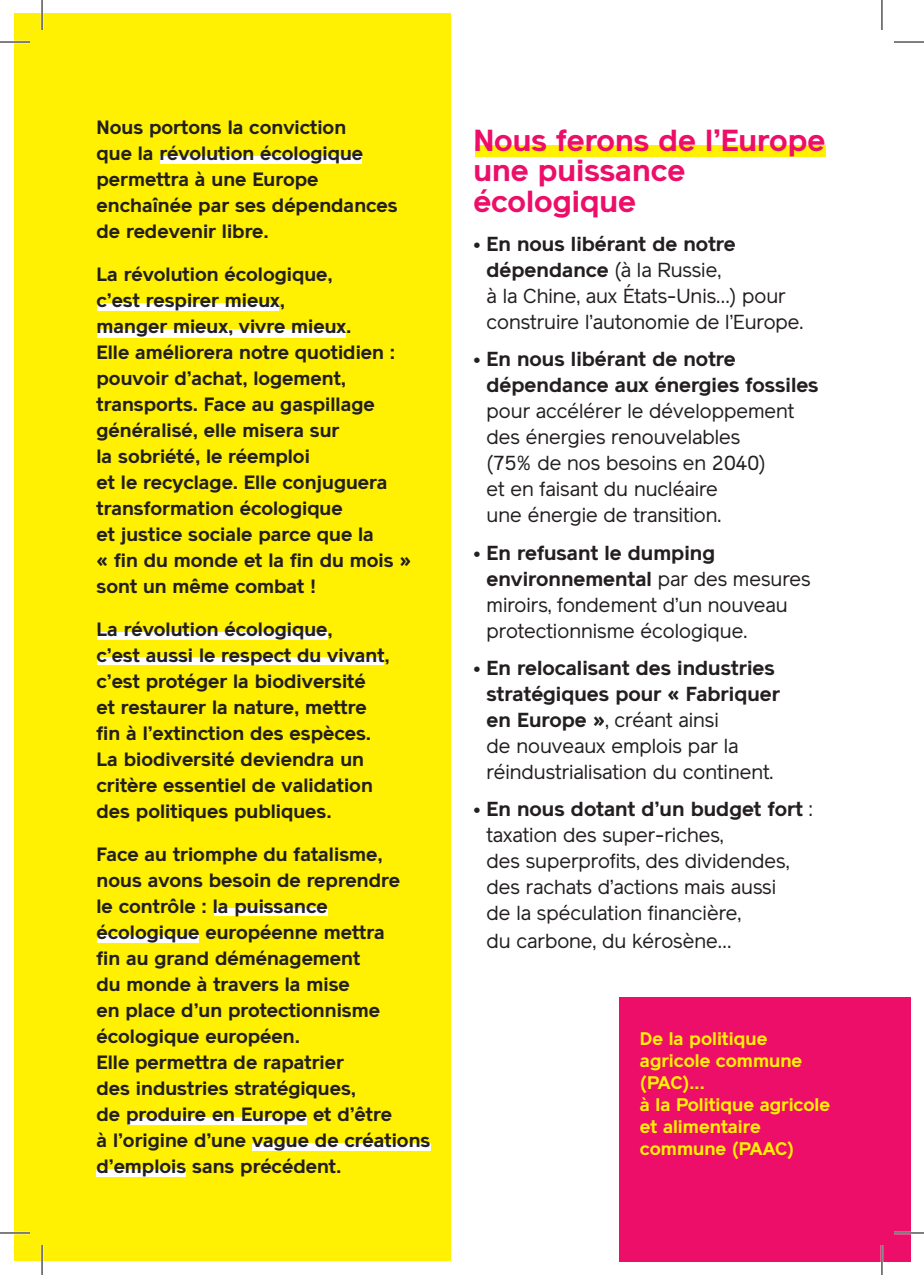
<style>
.page{position:relative;width:924px;height:1275px;background:#fff}
.page>*{position:absolute;margin:0;border:0;box-sizing:border-box;transform-origin:0 0}
.t1{font:700 30px/30px "Reader";color:#ec0e68}
.t2{font:20px/26px "Reader";color:#231f20}
.t3{font:700 20px/26px "Reader";color:#231f20}
.t4{font:700 19px/26px "Reader";color:#231f20}
.t5{font:700 18px/22px "Reader";color:#fff101}
.s1{font-weight:700}
</style>
<div class="page">
<div style="left:14px;top:14px;width:436px;height:1247px;background:#fff101"></div>
<div style="left:618px;top:996px;width:291px;height:265px;background:#ec0e68"></div>
<div style="left:160px;top:156px;width:202px;height:7px;background:#fff"></div>
<div style="left:475px;top:145px;width:349px;height:11px;background:#fff101"></div>
<div style="left:98px;top:303px;width:181px;height:7px;background:#fff"></div>
<div style="left:98px;top:632px;width:230px;height:7px;background:#fff"></div>
<div style="left:98px;top:658px;width:286px;height:7px;background:#fff"></div>
<div style="left:214px;top:909px;width:113px;height:7px;background:#fff"></div>
<div style="left:98px;top:935px;width:101px;height:7px;background:#fff"></div>
<div style="left:128px;top:1117px;width:178px;height:7px;background:#fff"></div>
<div style="left:252px;top:1143px;width:178px;height:7px;background:#fff"></div>
<div style="left:96px;top:1169px;width:90px;height:7px;background:#fff"></div>
<div style="left:98px;top:329px;width:247px;height:8px;background:#fff"></div>
<hr style="left:0;top:41px;width:30px;height:2px;background:#fff">
<hr style="left:0;top:1231px;width:30px;height:3px;background:#fff">
<hr style="left:893px;top:1231px;width:30px;height:3px;background:#fff">
<hr style="left:41px;top:0;width:2px;height:30px;background:#fff">
<hr style="left:41px;top:1245px;width:2px;height:30px;background:#fff">
<hr style="left:880px;top:1245px;width:2px;height:30px;background:#fff">
<hr style="left:0;top:42px;width:30px;height:1px;background:#000">
<hr style="left:893px;top:42px;width:30px;height:1px;background:#000">
<hr style="left:0;top:1232px;width:30px;height:1px;background:#000">
<hr style="left:893px;top:1232px;width:30px;height:1px;background:#000">
<hr style="left:42px;top:0;width:1px;height:30px;background:#000">
<hr style="left:42px;top:1245px;width:1px;height:30px;background:#000">
<hr style="left:881px;top:0;width:1px;height:30px;background:#000">
<hr style="left:881px;top:1245px;width:1px;height:30px;background:#000">
<p class="t4" style="left:96px;top:114px;width:302px">Nous portons la conviction<br>que la révolution écologique permettra à une Europe enchaînée par ses dépendances de redevenir libre.</p>
<p class="t4" style="left:96px;top:261px;width:316px">La révolution écologique,<br>c’est respirer mieux,<br>manger mieux, vivre mieux.<br>Elle améliorera notre quotidien : pouvoir d’achat, logement, transports. Face au gaspillage généralisé, elle misera sur<br>la sobriété, le réemploi<br>et le recyclage. Elle conjuguera transformation écologique<br>et justice sociale parce que la<br>« fin du monde et la fin du mois » sont un même combat !</p>
<p class="t4" style="left:96px;top:616px;width:295px">La révolution écologique,<br>c’est aussi le respect du vivant, c’est protéger la biodiversité<br>et restaurer la nature, mettre fin à l’extinction des espèces.<br>La biodiversité deviendra un critère essentiel de validation des politiques publiques.</p>
<p class="t4" style="left:96px;top:841px;width:335px">Face au triomphe du fatalisme, nous avons besoin de reprendre<br>le contrôle : la puissance écologique européenne mettra<br>fin au grand déménagement<br>du monde à travers la mise<br>en place d’un protectionnisme écologique européen.<br>Elle permettra de rapatrier<br>des industries stratégiques,<br>de produire en Europe et d’être<br>à l’origine d’une vague de créations d’emplois sans précédent.</p>
<h1 class="t1" style="left:473px;top:126px;width:353px">Nous ferons de l’Europe une puissance écologique</h1>
<p class="t2" style="left:486px;top:231px;width:318px;text-indent:-13px"><span class="s1">• En nous libérant de notre dépendance</span> (à la Russie,<br>à la Chine, aux États-Unis…) pour construire l’autonomie de l’Europe.</p>
<p class="t3" style="left:486px;top:346px;width:333px;text-indent:-13px">• En nous libérant de notre dépendance aux énergies fossiles</p>
<p class="t2" style="left:486px;top:398px;width:309px">pour accélérer le développement des énergies renouvelables<br>(75% de nos besoins en 2040)<br>et en faisant du nucléaire<br>une énergie de transition.</p>
<p class="t2" style="left:486px;top:539px;width:325px;text-indent:-13px"><span class="s1">• En refusant le dumping environnemental</span> par des mesures miroirs, fondement d’un nouveau protectionnisme écologique.</p>
<p class="t2" style="left:486px;top:655px;width:295px;text-indent:-13px"><span class="s1">• En relocalisant des industries stratégiques pour « Fabriquer en Europe »</span>, créant ainsi<br>de nouveaux emplois par la réindustrialisation du continent.</p>
<p class="t2" style="left:486px;top:796px;width:327px;text-indent:-13px"><span class="s1">• En nous dotant d’un budget fort</span> : taxation des super-riches,<br>des superprofits, des dividendes, des rachats d’actions mais aussi<br>de la spéculation financière,</p>
<p class="t2" style="left:486px;top:928px;width:246px">du carbone, du kérosène…</p>
<p class="t5" style="left:639px;top:1027px;width:192px">De la politique agricole commune (PAC)...<br>à la Politique agricole et alimentaire commune (PAAC)</p>
</div>
